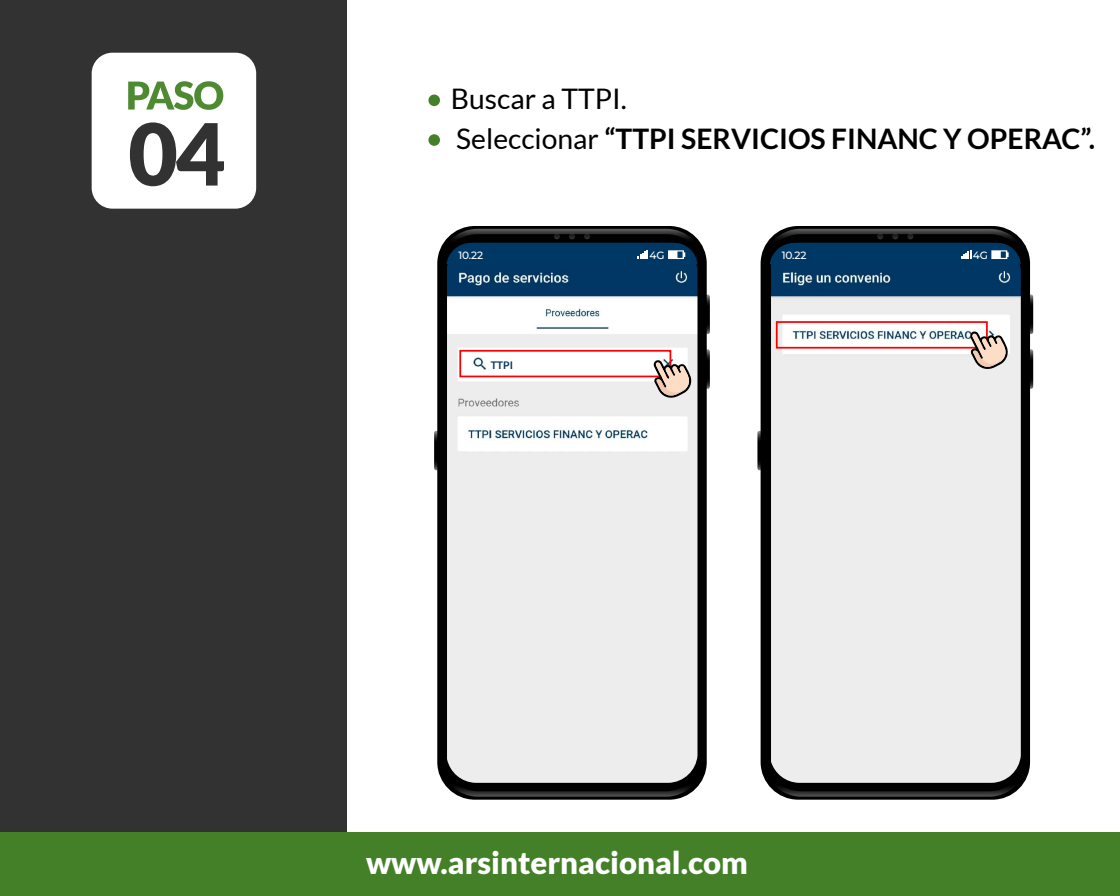
<style>
.page{position:relative;width:1120px;height:896px;background:#fff}
.page>*{position:absolute;margin:0;border:0;box-sizing:border-box;transform-origin:0 0}
.t1{font:900 85.66px "Lato";color:#323232}
.t2{font:900 31.06px "Lato";color:#fff}
.t3{font:700 28.26px/39.9px "Lato";color:#000}
.t4{font:500 10.59px "Montserrat";letter-spacing:-.02em;color:#fff}
.t5{font:700 10.5px "Lato";color:#033661}
.s1{font-weight:400}
</style>
<div class="page">
<div style="left:0;top:0;width:348px;height:896px;background:#323232"></div>
<div style="left:0;top:832px;width:1120px;height:64px;background:#438028"></div>
<div style="left:428px;top:95px;width:12px;height:11px;background:#438028;border-radius:50%"></div>
<div style="left:428px;top:134px;width:12px;height:12px;background:#438028;border-radius:50%"></div>
<div style="left:92px;top:53px;width:164px;height:156px;background:#fff;border-radius:21px"></div>
<svg style="left:128px;top:81px;width:95px;height:29px"></svg>
<svg style="left:707px;top:295px;width:3px;height:39px"></svg>
<svg style="left:434px;top:431px;width:3px;height:39px"></svg>
<svg style="left:707px;top:349px;width:3px;height:40px"></svg>
<div style="left:437px;top:226px;width:270px;height:574px;background:#000;border-radius:38px"></div>
<svg style="left:440px;top:776px;width:264px;height:21px"></svg>
<img style="left:447px;top:272px;width:251px;height:511px">
<svg style="left:440px;top:229px;width:264px;height:43px"></svg>
<svg style="left:1030px;top:295px;width:3px;height:39px"></svg>
<svg style="left:757px;top:431px;width:4px;height:39px"></svg>
<svg style="left:1030px;top:349px;width:3px;height:40px"></svg>
<div style="left:761px;top:226px;width:269px;height:574px;background:#000;border-radius:38px"></div>
<svg style="left:764px;top:777px;width:263px;height:20px"></svg>
<img style="left:771px;top:272px;width:250px;height:511px">
<svg style="left:763px;top:229px;width:265px;height:43px"></svg>
<div style="left:459px;top:350px;width:212px;height:27px;border:2px solid #f00"></div>
<svg style="left:653px;top:360px;width:40px;height:39px;background:#c1b0a6"></svg>
<div style="left:776px;top:321px;width:212px;height:28px;border:2px solid #f00"></div>
<svg style="left:970px;top:331px;width:39px;height:40px;background:#c3b1a7"></svg>
<div style="left:494px;top:357px;width:26px;height:16px;background:#fff"></div>
<h1 class="t1" style="left:128px;top:104px;width:99px">04</h1>
<p class="t3" style="left:451px;top:78px;width:646px"><span class="s1">Buscar a TTPI.<br>Seleccionar</span> “TTPI SERVICIOS FINANC Y OPERAC”.</p>
<p class="t4" style="left:459px;top:248px;width:26px">10.22</p>
<p class="t4" style="left:650px;top:248px;width:17px">4G</p>
<p class="t4" style="left:782px;top:248px;width:26px">10.22</p>
<p class="t4" style="left:973px;top:248px;width:17px">4G</p>
<p class="t5" style="left:491px;top:359px;width:24px">TTPI</p>
<p class="t2" style="left:366px;top:844px;width:383px">www.arsinternacional.com</p>
</div>
